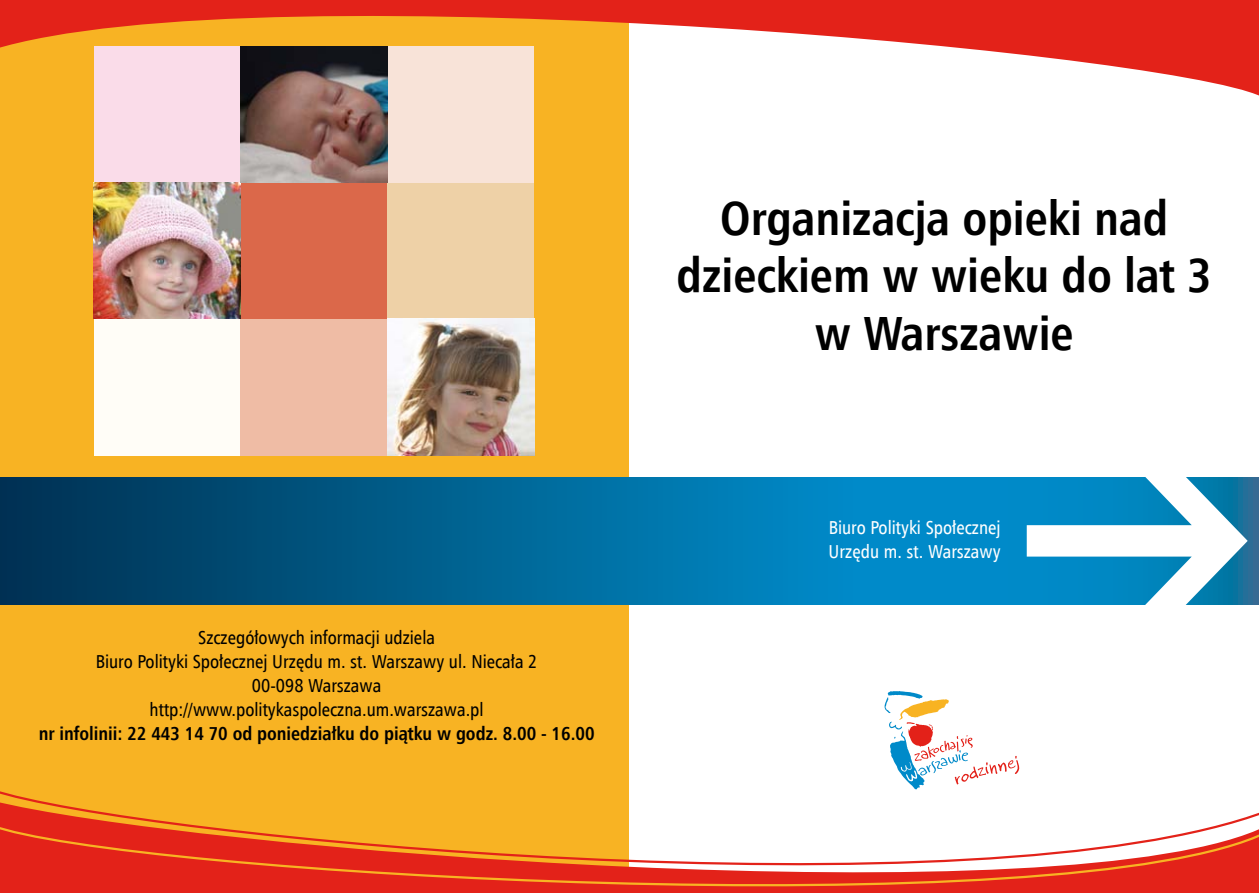
<style>
.page{position:relative;width:1259px;height:893px;background:#f8b323}
.page>*{position:absolute;margin:0;border:0;box-sizing:border-box;transform-origin:0 0}
.t1{font:700 48px/57.6px "Humnst 777 Cn EU";color:#000;text-align:center}
.t2{font:18.75px/24px "Humnst 777 Cn EU";color:#000;text-align:center}
.t3{font:700 18.75px "Humnst 777 Cn EU";color:#000}
.t4{font:18.75px/24px "Humnst 777 Cn EU";color:#fff}
</style>
<div class="page">
<div style="left:629px;top:7px;width:630px;height:882px;background:#fff"></div>
<svg style="left:0;top:0;width:1259px;height:96px"></svg>
<div style="left:94px;top:318px;width:146px;height:137px;background:#fffdf7"></div>
<div style="left:94px;top:46px;width:146px;height:136px;background:#fadce9"></div>
<div style="left:240px;top:318px;width:147px;height:137px;background:#efbca5"></div>
<div style="left:240px;top:182px;width:147px;height:136px;background:#db684a"></div>
<div style="left:387px;top:182px;width:147px;height:136px;background:#eed1a7"></div>
<div style="left:387px;top:46px;width:147px;height:136px;background:#f8e3d8"></div>
<img style="left:94px;top:182px;width:146px;height:136px">
<img style="left:387px;top:318px;width:147px;height:137px">
<svg style="left:0;top:791px;width:1259px;height:31px"></svg>
<svg style="left:0;top:822px;width:1259px;height:71px"></svg>
<div style="left:872px;top:686px;width:154px;height:119px;background:#fff"></div>
<svg style="left:884px;top:691px;width:135px;height:98px"></svg>
<svg style="left:0;top:477px;width:1259px;height:127px;background:#006596"></svg>
<svg style="left:1026px;top:477px;width:221px;height:128px"></svg>
<img style="left:240px;top:46px;width:147px;height:136px">
<p class="t2" style="left:96px;top:626px;width:443px">Szczegółowych informacji udziela<br>Biuro Polityki Społecznej Urzędu m. st. Warszawy ul. Niecała 2<br>00-098 Warszawa http://www.politykaspoleczna.um.warszawa.pl</p>
<p class="t3" style="left:39px;top:722px;width:557px">nr infolinii: 22 443 14 70 od poniedziałku do piątku w godz. 8.00 - 16.00</p>
<h1 class="t1" style="left:676px;top:189px;width:537px">Organizacja opieki nad dzieckiem w wieku do lat 3 w Warszawie</h1>
<p class="t4" style="left:828px;top:515px;width:173px">Biuro Polityki Społecznej<br>Urzędu m. st. Warszawy</p>
</div>
